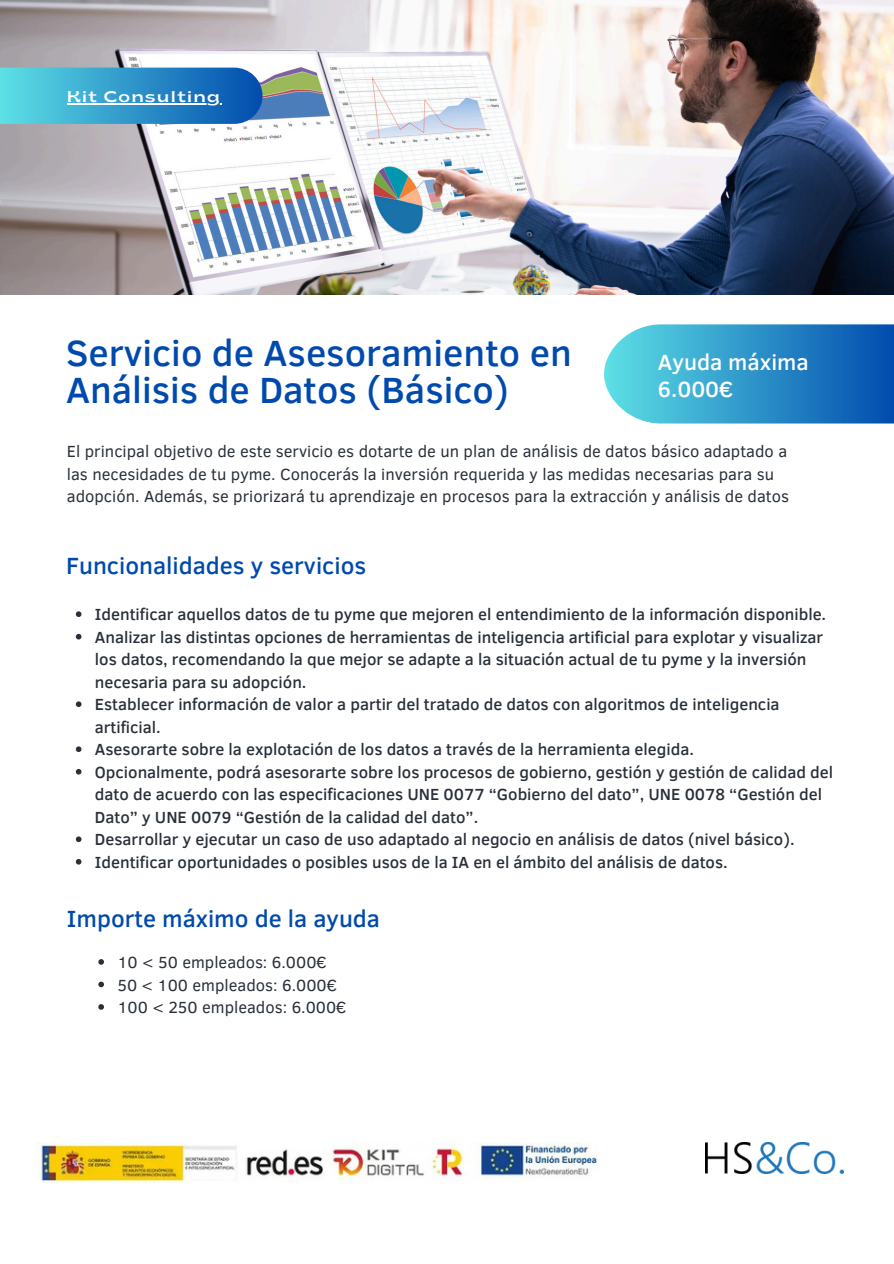
<style>
.page{position:relative;width:894px;height:1264px;background:#fff}
.page>*{position:absolute;margin:0;border:0;box-sizing:border-box;transform-origin:0 0}
.t1{font:500 37.35px/37.2px "Clear Sans";color:#004aad}
.t2{font:500 24px "Clear Sans";color:#004aad}
.t3{font:500 22.5px/27px "Clear Sans";color:#fff}
.t4{font:500 16.5px/22.5px "Clear Sans";color:#293039}
.t5{font:16.5px/22.5px "Clear Sans";color:#293039}
.t6{font:semi-expanded 15.45px "Brice";letter-spacing:.09em;color:#fff}
</style>
<div class="page">
<img style="left:0;top:0;width:893px;height:295px">
<svg style="left:0;top:68px;width:262px;height:56px;background:#359acb"></svg>
<svg style="left:604px;top:324px;width:289px;height:99px;background:#3798cb"></svg>
<img style="left:705px;top:1142px;width:137px;height:31px">
<img style="left:36px;top:1142px;width:562px;height:40px">
<hr style="left:67px;top:103px;width:154px;height:1px;background:#fff">
<svg style="left:98px;top:959px;width:6px;height:5px"></svg>
<svg style="left:98px;top:981px;width:6px;height:6px"></svg>
<svg style="left:98px;top:1004px;width:6px;height:5px"></svg>
<svg style="left:76px;top:611px;width:5px;height:6px"></svg>
<svg style="left:76px;top:634px;width:5px;height:5px"></svg>
<svg style="left:76px;top:701px;width:5px;height:6px"></svg>
<svg style="left:76px;top:746px;width:5px;height:6px"></svg>
<svg style="left:76px;top:769px;width:5px;height:5px"></svg>
<svg style="left:76px;top:836px;width:5px;height:6px"></svg>
<svg style="left:76px;top:859px;width:5px;height:5px"></svg>
<h2 class="t6" style="left:67px;top:90px;width:155px">Kit Consulting</h2>
<p class="t1" style="left:66px;top:332px;width:507px">Servicio de Asesoramiento en<br>Análisis de Datos (Básico)</p>
<h2 class="t3" style="left:657px;top:347px;width:152px">Ayuda máxima<br>6.000€</h2>
<p class="t5" style="left:67px;top:439px;width:723px">El principal objetivo de este servicio es dotarte de un plan de análisis de datos básico adaptado a las necesidades de tu pyme. Conocerás la inversión requerida y las medidas necesarias para su adopción. Además, se priorizará tu aprendizaje en procesos para la extracción y análisis de datos</p>
<p class="t2" style="left:66px;top:548px;width:301px">Funcionalidades y servicios</p>
<p class="t4" style="left:95px;top:602px;width:732px">Identificar aquellos datos de tu pyme que mejoren el entendimiento de la información disponible.</p>
<p class="t4" style="left:95px;top:625px;width:729px">Analizar las distintas opciones de herramientas de inteligencia artificial para explotar y visualizar los datos, recomendando la que mejor se adapte a la situación actual de tu pyme y la inversión necesaria para su adopción.</p>
<p class="t4" style="left:95px;top:692px;width:686px">Establecer información de valor a partir del tratado de datos con algoritmos de inteligencia artificial.</p>
<h2 class="t4" style="left:95px;top:737px;width:600px">Asesorarte sobre la explotación de los datos a través de la herramienta elegida.</h2>
<p class="t4" style="left:95px;top:760px;width:739px">Opcionalmente, podrá asesorarte sobre los procesos de gobierno, gestión y gestión de calidad del dato de acuerdo con las especificaciones UNE 0077 “Gobierno del dato”, UNE 0078 “Gestión del<br>Dato” y UNE 0079 “Gestión de la calidad del dato”.</p>
<p class="t4" style="left:95px;top:827px;width:701px">Desarrollar y ejecutar un caso de uso adaptado al negocio en análisis de datos (nivel básico).</p>
<p class="t4" style="left:95px;top:850px;width:634px">Identificar oportunidades o posibles usos de la IA en el ámbito del análisis de datos.</p>
<p class="t2" style="left:67px;top:901px;width:314px">Importe máximo de la ayuda</p>
<p class="t5" style="left:117px;top:950px;width:211px">10 &lt; 50 empleados: 6.000€</p>
<p class="t5" style="left:117px;top:972px;width:221px">50 &lt; 100 empleados: 6.000€</p>
<p class="t5" style="left:117px;top:995px;width:230px">100 &lt; 250 empleados: 6.000€</p>
</div>
